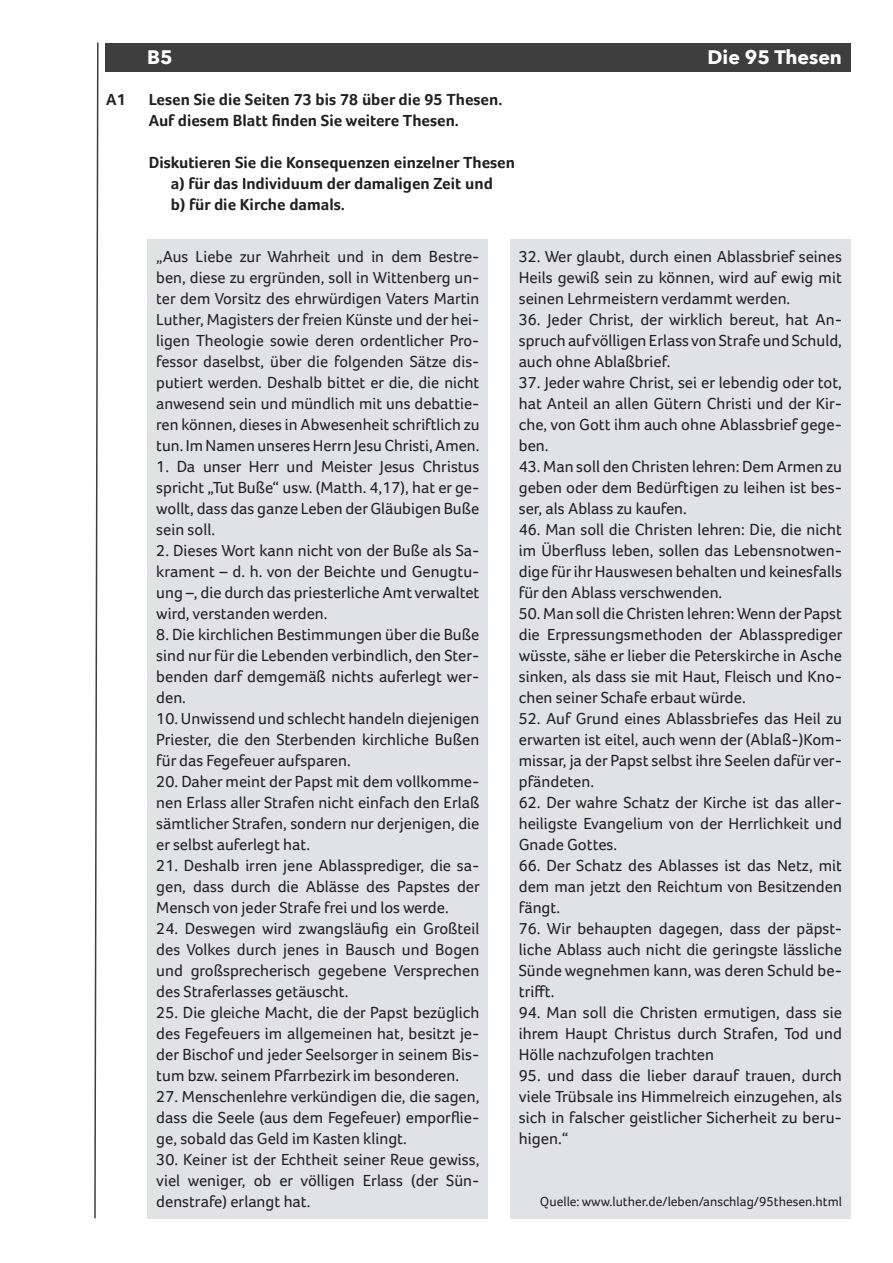
<style>
.page{position:relative;width:893px;height:1263px;background:#fff}
.page>*{position:absolute;margin:0;border:0;box-sizing:border-box;transform-origin:0 0}
.t1{font:700 19.5px "Avenir Next";color:#fff}
.t2{font:16.5px/21px "Foco";color:#231f20;text-align:justify}
.t3{font:700 16.5px/21px "Foco";color:#231f20}
.t4{font:13.5px "Foco";color:#231f20}
</style>
<div class="page">
<svg style="left:94px;top:42px;width:5px;height:1177px"></svg>
<div style="left:510px;top:239px;width:340px;height:979px;background:#e1e2e4"></div>
<div style="left:148px;top:239px;width:340px;height:979px;background:#e1e2e4"></div>
<div style="left:105px;top:43px;width:745px;height:28px;background:#3e3e3f"></div>
<p class="t1" style="left:147px;top:40px;width:27px">B5</p>
<p class="t1" style="left:707px;top:40px;width:136px">Die 95 Thesen</p>
<p class="t3" style="left:106px;top:89px;width:21px">A1</p>
<p class="t3" style="left:149px;top:89px;width:355px">Lesen Sie die Seiten 73 bis 78 über die 95 Thesen.<br>Auf diesem Blatt finden Sie weitere Thesen.</p>
<p class="t3" style="left:171px;top:152px;width:346px;text-indent:-22px">Diskutieren Sie die Konsequenzen einzelner Thesen a) für das Individuum der damaligen Zeit und<br>b) für die Kirche damals.</p>
<p class="t2" style="left:156px;top:245px;width:325px">„Aus Liebe zur Wahrheit und in dem Bestre&shy;ben, diese zu ergründen, soll in Wittenberg un&shy;ter dem Vorsitz des ehrwürdigen Vaters Martin Luther, Magisters der freien Künste und der hei&shy;ligen Theologie sowie deren ordentlicher Pro&shy;fessor daselbst, über die folgenden Sätze dis&shy;putiert werden. Deshalb bittet er die, die nicht anwesend sein und mündlich mit uns debattie&shy;ren können, dieses in Abwesenheit schriftlich zu tun. Im Namen unseres Herrn Jesu Christi, Amen.</p>
<p class="t2" style="left:156px;top:455px;width:325px">1. Da unser Herr und Meister Jesus Christus spricht „Tut Buße“ usw. (Matth. 4,17), hat er ge&shy;wollt, dass das ganze Leben der Gläubigen Buße sein soll.</p>
<p class="t2" style="left:156px;top:539px;width:325px">2. Dieses Wort kann nicht von der Buße als Sa&shy;krament – d. h. von der Beichte und Genugtu&shy;ung –, die durch das priesterliche Amt verwaltet wird, verstanden werden.</p>
<p class="t2" style="left:156px;top:623px;width:325px">8. Die kirchlichen Bestimmungen über die Buße sind nur für die Lebenden verbindlich, den Ster&shy;benden darf demgemäß nichts auferlegt wer&shy;den.</p>
<p class="t2" style="left:156px;top:707px;width:325px">10. Unwissend und schlecht handeln diejenigen Priester, die den Sterbenden kirchliche Bußen für das Fegefeuer aufsparen.</p>
<p class="t2" style="left:156px;top:771px;width:325px">20. Daher meint der Papst mit dem vollkomme&shy;nen Erlass aller Strafen nicht einfach den Erlaß sämtlicher Strafen, sondern nur derjenigen, die er selbst auferlegt hat.</p>
<p class="t2" style="left:156px;top:855px;width:325px">21. Deshalb irren jene Ablassprediger, die sa&shy;gen, dass durch die Ablässe des Papstes der Mensch von jeder Strafe frei und los werde.</p>
<p class="t2" style="left:156px;top:918px;width:325px">24. Deswegen wird zwangsläufig ein Großteil des Volkes durch jenes in Bausch und Bogen und großsprecherisch gegebene Versprechen des Straferlasses getäuscht.</p>
<p class="t2" style="left:156px;top:1002px;width:325px">25. Die gleiche Macht, die der Papst bezüglich des Fegefeuers im allgemeinen hat, besitzt je&shy;der Bischof und jeder Seelsorger in seinem Bis&shy;tum bzw. seinem Pfarrbezirk im besonderen.</p>
<p class="t2" style="left:156px;top:1086px;width:325px">27. Menschenlehre verkündigen die, die sagen, dass die Seele (aus dem Fegefeuer) emporflie&shy;ge, sobald das Geld im Kasten klingt.</p>
<p class="t2" style="left:156px;top:1149px;width:325px">30. Keiner ist der Echtheit seiner Reue gewiss, viel weniger, ob er völligen Erlass (der Sün&shy;denstrafe) erlangt hat.</p>
<p class="t2" style="left:519px;top:246px;width:325px">32. Wer glaubt, durch einen Ablassbrief seines Heils gewiß sein zu können, wird auf ewig mit seinen Lehrmeistern verdammt werden.</p>
<p class="t2" style="left:519px;top:309px;width:325px">36. Jeder Christ, der wirklich bereut, hat An&shy;spruch auf völligen Erlass von Strafe und Schuld, auch ohne Ablaßbrief.</p>
<p class="t2" style="left:519px;top:372px;width:325px">37. Jeder wahre Christ, sei er lebendig oder tot, hat Anteil an allen Gütern Christi und der Kir&shy;che, von Gott ihm auch ohne Ablassbrief gege&shy;ben.</p>
<p class="t2" style="left:519px;top:456px;width:325px">43. Man soll den Christen lehren: Dem Armen zu geben oder dem Bedürftigen zu leihen ist bes&shy;ser, als Ablass zu kaufen.</p>
<p class="t2" style="left:519px;top:519px;width:325px">46. Man soll die Christen lehren: Die, die nicht im Überfluss leben, sollen das Lebensnotwen&shy;dige für ihr Hauswesen behalten und keinesfalls für den Ablass verschwenden.</p>
<p class="t2" style="left:519px;top:603px;width:325px">50. Man soll die Christen lehren: Wenn der Papst die Erpressungsmethoden der Ablassprediger wüsste, sähe er lieber die Peterskirche in Asche sinken, als dass sie mit Haut, Fleisch und Kno&shy;chen seiner Schafe erbaut würde.</p>
<p class="t2" style="left:519px;top:708px;width:325px">52. Auf Grund eines Ablassbriefes das Heil zu erwarten ist eitel, auch wenn der (Ablaß-)Kom&shy;missar, ja der Papst selbst ihre Seelen dafür ver&shy;pfändeten.</p>
<p class="t2" style="left:519px;top:792px;width:325px">62. Der wahre Schatz der Kirche ist das aller&shy;heiligste Evangelium von der Herrlichkeit und Gnade Gottes.</p>
<p class="t2" style="left:519px;top:855px;width:325px">66. Der Schatz des Ablasses ist das Netz, mit dem man jetzt den Reichtum von Besitzenden fängt.</p>
<p class="t2" style="left:519px;top:918px;width:325px">76. Wir behaupten dagegen, dass der päpst&shy;liche Ablass auch nicht die geringste lässliche Sünde wegnehmen kann, was deren Schuld be&shy;trifft.</p>
<p class="t2" style="left:519px;top:1002px;width:325px">94. Man soll die Christen ermutigen, dass sie ihrem Haupt Christus durch Strafen, Tod und Hölle nachzufolgen trachten</p>
<p class="t2" style="left:519px;top:1064px;width:325px">95. und dass die lieber darauf trauen, durch viele Trübsale ins Himmelreich einzugehen, als sich in falscher geistlicher Sicherheit zu beru&shy;higen.“</p>
<p class="t4" style="left:540px;top:1193px;width:303px">Quelle: www.luther.de/leben/anschlag/95thesen.html</p>
</div>
